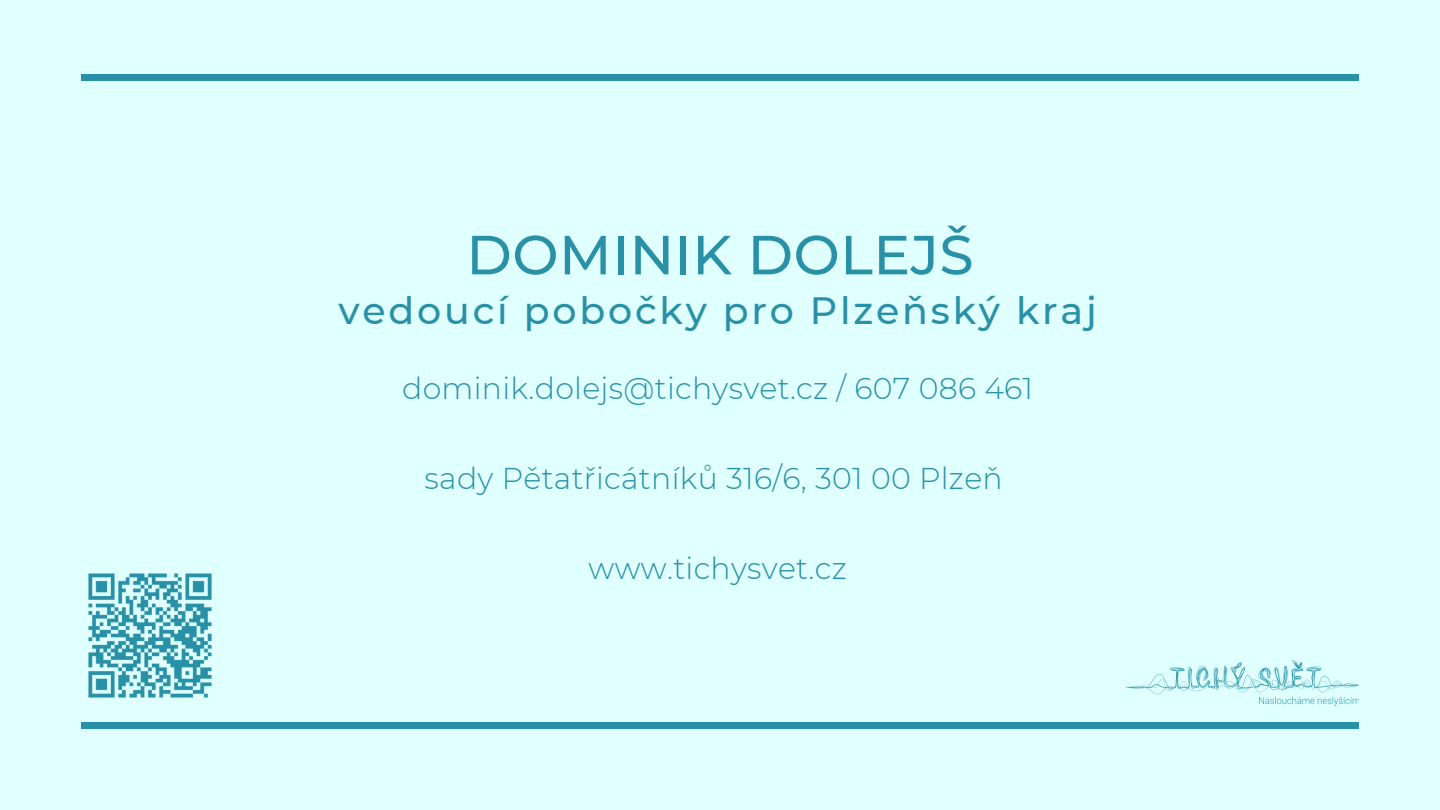
<style>
.page{position:relative;width:1440px;height:810px;background:#e0ffff}
.page>*{position:absolute;margin:0;border:0;box-sizing:border-box;transform-origin:0 0}
.t1{font:500 55px "Montserrat";letter-spacing:.01em;color:#2991a7}
.t2{font:500 38px "Montserrat";letter-spacing:.075em;color:#2991a7}
.t3{font:300 30px "Montserrat";letter-spacing:.01em;color:#2991a7}
</style>
<div class="page">
<div style="left:81px;top:722px;width:1278px;height:7px;background:#2991a7"></div>
<div style="left:81px;top:74px;width:1278px;height:7px;background:#2991a7"></div>
<img style="left:88px;top:573px;width:124px;height:125px">
<img style="left:1126px;top:660px;width:233px;height:45px">
<p class="t1" style="left:466px;top:221px;width:509px">DOMINIK DOLEJŠ</p>
<p class="t2" style="left:338px;top:288px;width:760px">vedoucí pobočky pro Plzeňský kraj</p>
<p class="t3" style="left:402px;top:370px;width:633px">dominik.dolejs@tichysvet.cz / 607 086 461</p>
<p class="t3" style="left:425px;top:460px;width:580px">sady Pětatřicátníků 316/6, 301 00 Plzeň</p>
<p class="t3" style="left:589px;top:550px;width:260px">www.tichysvet.cz</p>
</div>
